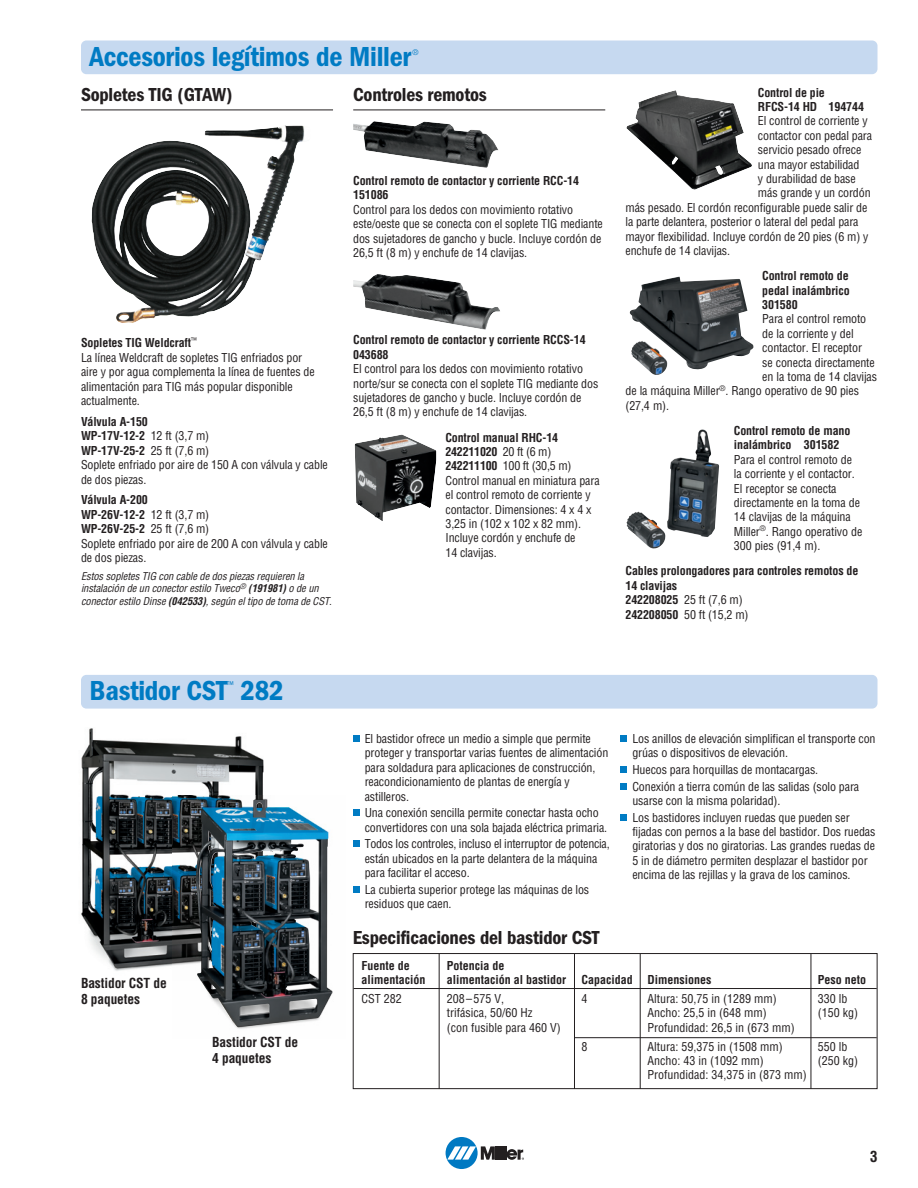
<style>
.page{position:relative;width:918px;height:1188px;background:#fff}
.page>*{position:absolute;margin:0;border:0;box-sizing:border-box;transform-origin:0 0}
.t1{font:28.5px "ITC Franklin Gothic Std Dm Cd";letter-spacing:-.01em;color:#007bc3}
.t2{font:19.5px "ITC Franklin Gothic Std Dm Cd";letter-spacing:-.01em;color:#231f20}
.t3{font:700 condensed 15px "Helvetica";color:#231f20}
.t4{font:700 condensed 13.5px/16.2px "Helvetica";letter-spacing:-.01em;color:#231f20}
.t5{font:condensed 12px/14.4px "Helvetica";letter-spacing:-.01em;color:#231f20}
.t6{font:700 condensed 12px/14.4px "Helvetica";letter-spacing:-.01em;color:#231f20}
.t7{font:italic condensed 10.5px/12.6px "Helvetica";color:#231f20}
.t8{font:condensed 9px "Helvetica";color:#007bc3}
.t9{font:condensed 7.5px "Helvetica";color:#007bc3}
.s1{font-weight:700}
.s2{font-weight:400}
</style>
<div class="page">
<img style="left:81px;top:728px;width:183px;height:243px">
<img style="left:172px;top:796px;width:161px;height:233px">
<img style="left:196px;top:800px;width:136px;height:227px">
<div style="left:446px;top:1137px;width:32px;height:32px;background:#0079c2;border-radius:50%"></div>
<hr style="left:499px;top:1146px;width:3px;height:14px;background:#231f20">
<hr style="left:503px;top:1146px;width:3px;height:14px;background:#231f20">
<svg style="left:447px;top:1146px;width:52px;height:14px"></svg>
<svg style="left:506px;top:1149px;width:18px;height:11px"></svg>
<hr style="left:81px;top:110px;width:252px;height:1px;background:#231f20">
<hr style="left:353px;top:110px;width:252px;height:1px;background:#231f20">
<img style="left:626px;top:90px;width:126px;height:100px">
<img style="left:353px;top:274px;width:147px;height:56px">
<img style="left:353px;top:121px;width:146px;height:47px">
<img style="left:355px;top:434px;width:81px;height:87px">
<img style="left:630px;top:277px;width:123px;height:98px">
<img style="left:626px;top:429px;width:93px;height:120px">
<div style="left:81px;top:40px;width:797px;height:34px;background:#c6d9f0;border-radius:5px"></div>
<img style="left:115px;top:125px;width:189px;height:198px">
<div style="left:353px;top:735px;width:6px;height:7px;background:#007bc3"></div>
<svg style="left:353px;top:810px;width:6px;height:6px"></svg>
<svg style="left:353px;top:841px;width:6px;height:6px"></svg>
<svg style="left:353px;top:886px;width:6px;height:6px"></svg>
<div style="left:621px;top:735px;width:6px;height:7px;background:#007bc3"></div>
<div style="left:621px;top:766px;width:6px;height:7px;background:#007bc3"></div>
<svg style="left:621px;top:783px;width:6px;height:6px"></svg>
<svg style="left:621px;top:814px;width:6px;height:6px"></svg>
<div style="left:81px;top:675px;width:797px;height:34px;background:#c6d9f0;border-radius:5px"></div>
<div style="left:353px;top:953px;width:525px;height:136px;border:1px solid #231f20"></div>
<hr style="left:439px;top:954px;width:1px;height:135px;background:#231f20">
<hr style="left:811px;top:954px;width:1px;height:135px;background:#231f20">
<hr style="left:354px;top:988px;width:523px;height:1px;background:#231f20">
<hr style="left:574px;top:1037px;width:303px;height:1px;background:#231f20">
<hr style="left:640px;top:954px;width:1px;height:135px;background:#231f20">
<hr style="left:574px;top:954px;width:1px;height:135px;background:#231f20">
<p class="t1" style="left:90px;top:46px;width:323px">Accesorios legítimos de Miller</p>
<p class="t9" style="left:412px;top:50px;width:7px">®</p>
<p class="t2" style="left:81px;top:88px;width:153px">Sopletes TIG (GTAW)</p>
<p class="t2" style="left:353px;top:88px;width:135px">Controles remotos</p>
<p class="t5" style="left:353px;top:174px;width:251px"><span class="s1">Control remoto de contactor y corriente RCC-14<br>151086<br></span>Control para los dedos con movimiento rotativo este/oeste que se conecta con el soplete TIG mediante dos sujetadores de gancho y bucle. Incluye cordón de 26,5 ft (8 m) y enchufe de 14 clavijas.</p>
<p class="t5" style="left:81px;top:337px;width:235px"><span class="s1">Sopletes TIG Weldcraft</span><sup>™<br></sup>La línea Weldcraft de sopletes TIG enfriados por aire y por agua complementa la línea de fuentes de alimentación para TIG más popular disponible actualmente.</p>
<p class="t5" style="left:81px;top:415px;width:248px"><span class="s1">Válvula A-150<br>WP-17V-12-2</span> 12 ft (3,7 m)<br><span class="s1">WP-17V-25-2</span> 25 ft (7,6 m)<br>Soplete enfriado por aire de 150 A con válvula y cable de dos piezas.</p>
<p class="t5" style="left:81px;top:494px;width:248px"><span class="s1">Válvula A-200<br>WP-26V-12-2</span> 12 ft (3,7 m)<br><span class="s1">WP-26V-25-2</span> 25 ft (7,6 m)<br>Soplete enfriado por aire de 200 A con válvula y cable de dos piezas.</p>
<p class="t7" style="left:81px;top:570px;width:254px">Estos sopletes TIG con cable de dos piezas requieren la instalación de un conectorestilo Tweco<sup>®</sup> <span class="s1">(191981)</span>o de un conectorestilo Dinse <span class="s1">(042533)</span>,según eltipo de toma de CST.</p>
<p class="t5" style="left:353px;top:334px;width:247px"><span class="s1">Control remoto de contactor y corriente RCCS-14<br>043688<br></span>El control para los dedos con movimiento rotativo norte/sur se conecta con el soplete TIG mediante dos sujetadores de gancho y bucle. Incluye cordón de 26,5 ft (8 m) y enchufe de 14 clavijas.</p>
<p class="t5" style="left:445px;top:431px;width:156px"><span class="s1">Control manual RHC-14<br>242211020</span> 20 ft (6 m)<br><span class="s1">242211100</span> 100 ft (30,5 m)<br>Control manual en miniatura para el control remoto de corriente y contactor. Dimensiones: 4 x 4 x<br>3,25 in (102 x 102 x 82 mm).<br>Incluye cordón y enchufe de<br>14 clavijas.</p>
<p class="t6" style="left:758px;top:86px;width:69px">Control de pie</p>
<p class="t6" style="left:758px;top:101px;width:108px">RFCS-14 HD 194744</p>
<p class="t5" style="left:758px;top:115px;width:111px">El control de corriente y</p>
<p class="t5" style="left:758px;top:129px;width:116px">contactor con pedal para</p>
<p class="t5" style="left:758px;top:144px;width:105px">servicio pesado ofrece</p>
<p class="t5" style="left:758px;top:158px;width:103px">una mayor estabilidad</p>
<p class="t5" style="left:758px;top:173px;width:99px">y durabilidad de base</p>
<p class="t5" style="left:758px;top:187px;width:114px">más grande y un cordón</p>
<p class="t5" style="left:625px;top:201px;width:243px">más pesado. El cordón reconfigurable puede salir de</p>
<p class="t5" style="left:625px;top:216px;width:235px">la parte delantera, posterior o lateral del pedal para</p>
<p class="t5" style="left:625px;top:230px;width:244px">mayor flexibilidad. Incluye cordón de 20 pies (6 m) y</p>
<p class="t5" style="left:625px;top:245px;width:106px">enchufe de 14 clavijas.</p>
<p class="t6" style="left:762px;top:270px;width:88px">Control remoto de</p>
<p class="t6" style="left:762px;top:284px;width:89px">pedal inalámbrico</p>
<p class="t6" style="left:762px;top:299px;width:37px">301580</p>
<p class="t5" style="left:762px;top:313px;width:106px">Para el control remoto</p>
<p class="t5" style="left:762px;top:327px;width:93px">de la corriente y del</p>
<p class="t5" style="left:762px;top:342px;width:101px">contactor. El receptor</p>
<p class="t5" style="left:762px;top:356px;width:114px">se conecta directamente</p>
<p class="t5" style="left:762px;top:371px;width:116px">en la toma de 14 clavijas</p>
<p class="t5" style="left:625px;top:385px;width:235px">de la máquina Miller<sup>®</sup>. Rango operativo de 90 pies</p>
<p class="t5" style="left:625px;top:399px;width:45px">(27,4 m).</p>
<p class="t5" style="left:734px;top:425px;width:130px"><span class="s1">Control remoto de mano inalámbrico 301582<br></span>Para el control remoto de la corriente y el contactor.<br>El receptor se conecta directamente en la toma de<br>14 clavijas de la máquina<br>Miller<sup>®</sup>. Rango operativo de<br>300 pies (91,4 m).</p>
<p class="t6" style="left:625px;top:565px;width:234px">Cables prolongadores para controles remotos de<br>14 clavijas<br>242208025 <span class="s2">25 ft (7,6 m)<br></span>242208050 <span class="s2">50 ft (15,2 m)</span></p>
<p class="t1" style="left:90px;top:681px;width:139px">Bastidor CST</p>
<p class="t8" style="left:227px;top:682px;width:8px">™</p>
<p class="t1" style="left:241px;top:681px;width:45px">282</p>
<p class="t5" style="left:365px;top:733px;width:245px">El bastidor ofrece un medio a simple que permite proteger y transportar varias fuentes de alimentación para soldadura para aplicaciones de construcción, reacondicionamiento de plantas de energía y astilleros.</p>
<p class="t5" style="left:365px;top:807px;width:244px">Una conexión sencilla permite conectar hasta ocho convertidores con una sola bajada eléctrica primaria.</p>
<p class="t5" style="left:365px;top:838px;width:247px">Todos los controles, incluso el interruptor de potencia, están ubicados en la parte delantera de la máquina para facilitar el acceso.</p>
<p class="t5" style="left:365px;top:883px;width:226px">La cubierta superior protege las máquinas de los residuos que caen.</p>
<p class="t5" style="left:632px;top:733px;width:245px">Los anillos de elevación simplifican el transporte con grúas o dispositivos de elevación.</p>
<p class="t5" style="left:632px;top:763px;width:187px">Huecos para horquillas de montacargas.</p>
<p class="t5" style="left:632px;top:780px;width:228px">Conexión a tierra común de las salidas (solo para usarse con la misma polaridad).</p>
<p class="t5" style="left:632px;top:811px;width:244px">Los bastidores incluyen ruedas que pueden ser fijadas con pernos a la base del bastidor. Dos ruedas giratorias y dos no giratorias. Las grandes ruedas de 5 in de diámetro permiten desplazar el bastidor por encima de las rejillas y la grava de los caminos.</p>
<p class="t4" style="left:81px;top:976px;width:87px">Bastidor CST de<br>8 paquetes</p>
<p class="t4" style="left:212px;top:1035px;width:87px">Bastidor CST de<br>4 paquetes</p>
<p class="t2" style="left:353px;top:931px;width:248px">Especificaciones del bastidor CST</p>
<p class="t6" style="left:362px;top:959px;width:66px">Fuente de alimentación</p>
<p class="t5" style="left:362px;top:993px;width:42px">CST 282</p>
<p class="t6" style="left:447px;top:959px;width:121px">Potencia de alimentación al bastidor</p>
<p class="t5" style="left:447px;top:993px;width:115px">208–575 V,<br>trifásica, 50/60 Hz<br>(con fusible para 460 V)</p>
<p class="t6" style="left:581px;top:974px;width:53px">Capacidad</p>
<p class="t5" style="left:581px;top:993px;width:7px">4</p>
<p class="t5" style="left:581px;top:1040px;width:7px">8</p>
<p class="t6" style="left:648px;top:974px;width:65px">Dimensiones</p>
<p class="t5" style="left:648px;top:992px;width:149px">Altura: 50,75 in (1289 mm)<br>Ancho: 25,5 in (648 mm)<br>Profundidad: 26,5 in (673 mm)</p>
<p class="t5" style="left:648px;top:1040px;width:161px">Altura: 59,375 in (1508 mm)<br>Ancho: 43 in (1092 mm)<br>Profundidad: 34,375 in (873 mm)</p>
<p class="t6" style="left:818px;top:974px;width:50px">Peso neto</p>
<p class="t5" style="left:818px;top:993px;width:42px">330 lb (150 kg)</p>
<p class="t5" style="left:818px;top:1040px;width:42px">550 lb (250 kg)</p>
<p class="t3" style="left:870px;top:1151px;width:9px">3</p>
</div>
